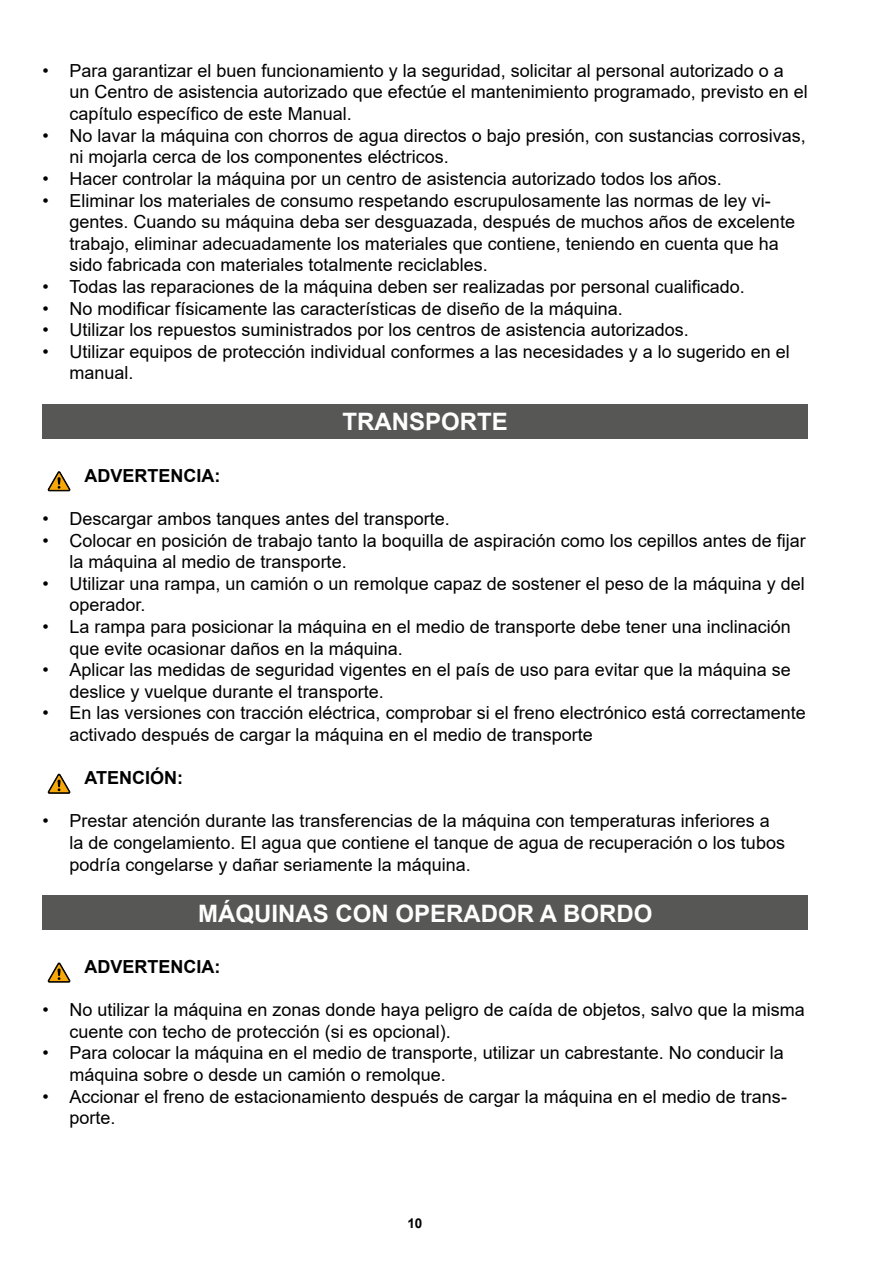
<style>
.page{position:relative;width:893px;height:1263px;background:#fff}
.page>*{position:absolute;margin:0;border:0;box-sizing:border-box;transform-origin:0 0}
.t1{font:700 24px "Arial";color:#fff}
.t2{font:18px/21.6px "Arial";color:#000}
.t3{font:700 18px "Arial";color:#000}
.t4{font:700 13.5px "Arial";color:#000}
</style>
<div class="page">
<div style="left:43px;top:404px;width:765px;height:34px;background:#575756"></div>
<div style="left:43px;top:896px;width:765px;height:34px;background:#575756"></div>
<svg style="left:48px;top:471px;width:23px;height:21px"></svg>
<svg style="left:48px;top:773px;width:23px;height:21px"></svg>
<svg style="left:48px;top:962px;width:23px;height:21px"></svg>
<p class="t2" style="left:70px;top:60px;width:740px;text-indent:-27px">• Para garantizar el buen funcionamiento y la seguridad, solicitar al personal autorizado o a un Centro de asistencia autorizado que efectúe el mantenimiento programado, previsto en el capítulo específico de este Manual.</p>
<p class="t2" style="left:70px;top:124px;width:738px;text-indent:-27px">• No lavar la máquina con chorros de agua directos o bajo presión, con sustancias corrosivas, ni mojarla cerca de los componentes eléctricos.</p>
<p class="t2" style="left:43px;top:168px;width:681px">• Hacer controlar la máquina por un centro de asistencia autorizado todos los años.</p>
<p class="t2" style="left:70px;top:189px;width:727px;text-indent:-27px">• Eliminar los materiales de consumo respetando escrupulosamente las normas de ley vi&shy;gentes. Cuando su máquina deba ser desguazada, después de muchos años de excelente trabajo, eliminar adecuadamente los materiales que contiene, teniendo en cuenta que ha sido fabricada con materiales totalmente reciclables.</p>
<p class="t2" style="left:43px;top:276px;width:704px">• Todas las reparaciones de la máquina deben ser realizadas por personal cualificado.</p>
<p class="t2" style="left:43px;top:297px;width:582px">• No modificar físicamente las características de diseño de la máquina.</p>
<p class="t2" style="left:43px;top:319px;width:648px">• Utilizar los repuestos suministrados por los centros de asistencia autorizados.</p>
<p class="t2" style="left:70px;top:340px;width:722px;text-indent:-27px">• Utilizar equipos de protección individual conformes a las necesidades y a lo sugerido en el manual.</p>
<h1 class="t1" style="left:343px;top:405px;width:167px">TRANSPORTE</h1>
<p class="t3" style="left:84px;top:463px;width:137px">ADVERTENCIA:</p>
<p class="t2" style="left:43px;top:508px;width:409px">• Descargar ambos tanques antes del transporte.</p>
<p class="t2" style="left:70px;top:529px;width:738px;text-indent:-27px">• Colocar en posición de trabajo tanto la boquilla de aspiración como los cepillos antes de fijar la máquina al medio de transporte.</p>
<p class="t2" style="left:70px;top:572px;width:737px;text-indent:-27px">• Utilizar una rampa, un camión o un remolque capaz de sostener el peso de la máquina y del operador.</p>
<p class="t2" style="left:70px;top:616px;width:723px;text-indent:-27px">• La rampa para posicionar la máquina en el medio de transporte debe tener una inclinación que evite ocasionar daños en la máquina.</p>
<p class="t2" style="left:70px;top:659px;width:723px;text-indent:-27px">• Aplicar las medidas de seguridad vigentes en el país de uso para evitar que la máquina se deslice y vuelque durante el transporte.</p>
<p class="t2" style="left:70px;top:702px;width:738px;text-indent:-27px">• En las versiones con tracción eléctrica, comprobar si el freno electrónico está correctamente activado después de cargar la máquina en el medio de transporte</p>
<p class="t3" style="left:84px;top:765px;width:100px">ATENCIÓN:</p>
<p class="t2" style="left:70px;top:810px;width:717px;text-indent:-27px">• Prestar atención durante las transferencias de la máquina con temperaturas inferiores a la de congelamiento. El agua que contiene el tanque de agua de recuperación o los tubos podría congelarse y dañar seriamente la máquina.</p>
<h1 class="t1" style="left:198px;top:896px;width:456px">MÁQUINAS CON OPERADOR A BORDO</h1>
<p class="t3" style="left:84px;top:954px;width:137px">ADVERTENCIA:</p>
<p class="t2" style="left:70px;top:999px;width:737px;text-indent:-27px">• No utilizar la máquina en zonas donde haya peligro de caída de objetos, salvo que la misma cuente con techo de protección (si es opcional).</p>
<p class="t2" style="left:70px;top:1042px;width:716px;text-indent:-27px">• Para colocar la máquina en el medio de transporte, utilizar un cabrestante. No conducir la máquina sobre o desde un camión o remolque.</p>
<p class="t2" style="left:70px;top:1085px;width:719px;text-indent:-27px">• Accionar el freno de estacionamiento después de cargar la máquina en el medio de trans&shy;porte.</p>
<p class="t4" style="left:407px;top:1214px;width:17px">10</p>
</div>
